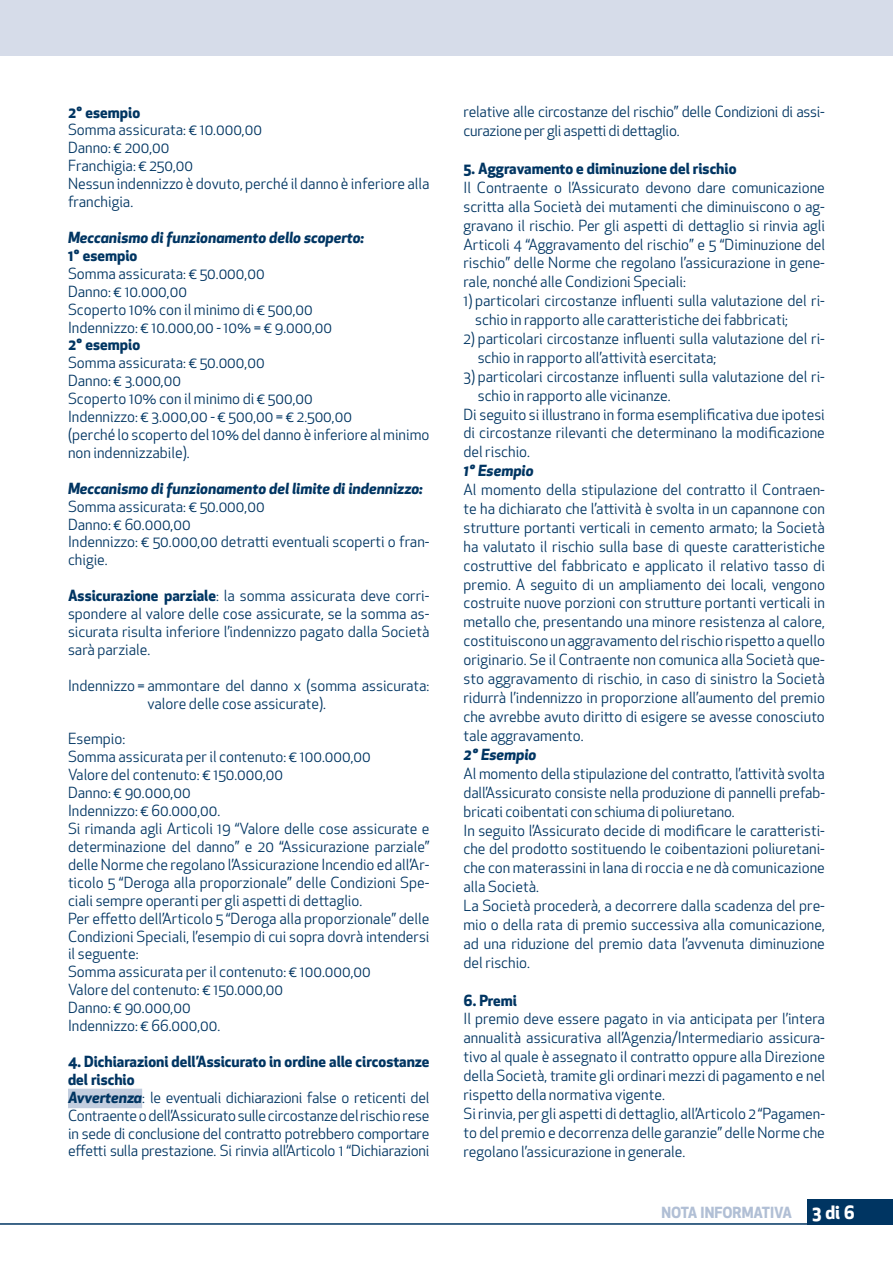
<style>
.page{position:relative;width:893px;height:1263px;background:#fff}
.page>*{position:absolute;margin:0;border:0;box-sizing:border-box;transform-origin:0 0}
.t1{font:700 18px "Apex New";color:#fff}
.t2{font:15px/17.9px "Apex New";color:#003562}
.t3{font:italic 700 15px "Apex New";color:#003562}
.t4{font:700 15px "Apex New";color:#003562}
.t5{font:700 15px "Apex New";color:#b1bfd5}
.s1{font-weight:700}
.s2{font-weight:700;font-style:italic}
</style>
<div class="page">
<div style="left:68px;top:1089px;width:74px;height:19px;background:#c3cedf"></div>
<div style="left:808px;top:1199px;width:85px;height:26px;background:#003562"></div>
<hr style="left:0;top:1223px;width:893px;height:2px;background:#003562">
<div style="left:0;top:0;width:893px;height:55px;background:#d6dce9"></div>
<p class="t4" style="left:68px;top:101px;width:74px">2° esempio</p>
<p class="t2" style="left:68px;top:121px;width:363px">Somma assicurata: € 10.000,00<br>Danno: € 200,00<br>Franchigia: € 250,00<br>Nessun indennizzo è dovuto, perché il danno è inferiore alla franchigia.</p>
<p class="t3" style="left:68px;top:227px;width:298px">Meccanismo di funzionamento dello scoperto:</p>
<p class="t4" style="left:68px;top:244px;width:71px">1° esempio</p>
<p class="t2" style="left:68px;top:264px;width:266px">Somma assicurata: € 50.000,00<br>Danno: € 10.000,00<br>Scoperto 10% con il minimo di € 500,00<br>Indennizzo: € 10.000,00 - 10% = € 9.000,00</p>
<p class="t4" style="left:68px;top:334px;width:74px">2° esempio</p>
<p class="t2" style="left:68px;top:354px;width:363px">Somma assicurata: € 50.000,00<br>Danno: € 3.000,00<br>Scoperto 10% con il minimo di € 500,00<br>Indennizzo: € 3.000,00 - € 500,00 = € 2.500,00<br>(perché lo scoperto del 10% del danno è inferiore al minimo non indennizzabile).</p>
<p class="t3" style="left:68px;top:477px;width:356px">Meccanismo di funzionamento del limite di indennizzo:</p>
<p class="t2" style="left:68px;top:497px;width:363px">Somma assicurata: € 50.000,00<br>Danno: € 60.000,00<br>Indennizzo: € 50.000,00 detratti eventuali scoperti o fran&shy;chigie.</p>
<p class="t2" style="left:68px;top:587px;width:363px;text-align:justify"><span class="s1">Assicurazione parziale</span>: la somma assicurata deve corri&shy;spondere al valore delle cose assicurate, se la somma as&shy;sicurata risulta inferiore l’indennizzo pagato dalla Società sarà parziale.</p>
<p class="t2" style="left:147px;top:676px;width:284px;text-indent:-79px">Indennizzo = ammontare del danno x (somma assicurata: valore delle cose assicurate).</p>
<p class="t2" style="left:68px;top:730px;width:363px">Esempio:<br>Somma assicurata per il contenuto: € 100.000,00<br>Valore del contenuto: € 150.000,00<br>Danno: € 90.000,00<br>Indennizzo: € 60.000,00.<br>Si rimanda agli Articoli 19 “Valore delle cose assicurate e determinazione del danno” e 20 “Assicurazione parziale” delle Norme che regolano l’Assicurazione Incendio ed all’Ar&shy;ticolo 5 “Deroga alla proporzionale” delle Condizioni Spe&shy;ciali sempre operanti per gli aspetti di dettaglio.<br>Per effetto dell’Articolo 5 “Deroga alla proporzionale” delle Condizioni Speciali, l’esempio di cui sopra dovrà intendersi il seguente:<br>Somma assicurata per il contenuto: € 100.000,00<br>Valore del contenuto: € 150.000,00<br>Danno: € 90.000,00<br>Indennizzo: € 66.000,00.</p>
<p class="t2" style="left:68px;top:1052px;width:363px"><span class="s1">4. Dichiarazioni dell’Assicurato in ordine alle circostanze del rischio<br></span><span class="s2">Avvertenza</span>: le eventuali dichiarazioni false o reticenti del Contraente o dell’Assicurato sulle circostanze del rischio rese in sede di conclusione del contratto potrebbero comportare effetti sulla prestazione. Si rinvia all’Articolo 1 “Dichiarazioni</p>
<p class="t2" style="left:463px;top:102px;width:363px;line-height:18.9px">relative alle circostanze del rischio” delle Condizioni di assi&shy;curazione per gli aspetti di dettaglio.</p>
<p class="t4" style="left:463px;top:158px;width:274px">5. Aggravamento e diminuzione del rischio</p>
<p class="t2" style="left:463px;top:178px;width:363px;line-height:18.9px;text-align:justify">Il Contraente o l’Assicurato devono dare comunicazione scritta alla Società dei mutamenti che diminuiscono o ag&shy;gravano il rischio. Per gli aspetti di dettaglio si rinvia agli Articoli 4 “Aggravamento del rischio” e 5 “Diminuzione del rischio” delle Norme che regolano l’assicurazione in gene&shy;rale, nonché alle Condizioni Speciali:</p>
<p class="t2" style="left:475px;top:291px;width:351px;line-height:18.9px;text-indent:-12px">1) particolari circostanze influenti sulla valutazione del ri&shy;schio in rapporto alle caratteristiche dei fabbricati;</p>
<p class="t2" style="left:478px;top:329px;width:349px;line-height:18.9px;text-indent:-14px">2) particolari circostanze influenti sulla valutazione del ri&shy;schio in rapporto all’attività esercitata;</p>
<p class="t2" style="left:463px;top:367px;width:363px">3) particolari circostanze influenti sulla valutazione del ri-</p>
<p class="t2" style="left:478px;top:386px;width:194px">schio in rapporto alle vicinanze.</p>
<p class="t2" style="left:463px;top:405px;width:363px">Di seguito si illustrano in forma esemplificativa due ipotesi</p>
<p class="t2" style="left:463px;top:424px;width:363px">di circostanze rilevanti che determinano la modificazione</p>
<p class="t2" style="left:463px;top:443px;width:68px">del rischio.</p>
<p class="t3" style="left:463px;top:460px;width:72px">1° Esempio</p>
<p class="t2" style="left:463px;top:480px;width:363px;line-height:18.9px;text-align:justify">Al momento della stipulazione del contratto il Contraen&shy;te ha dichiarato che l’attività è svolta in un capannone con strutture portanti verticali in cemento armato; la Società ha valutato il rischio sulla base di queste caratteristiche costruttive del fabbricato e applicato il relativo tasso di premio. A seguito di un ampliamento dei locali, vengono costruite nuove porzioni con strutture portanti verticali in metallo che, presentando una minore resistenza al calore, costituiscono un aggravamento del rischio rispetto a quello originario. Se il Contraente non comunica alla Società que&shy;sto aggravamento di rischio, in caso di sinistro la Società ridurrà l’indennizzo in proporzione all’aumento del premio che avrebbe avuto diritto di esigere se avesse conosciuto tale aggravamento.</p>
<p class="t3" style="left:463px;top:743px;width:74px">2° Esempio</p>
<p class="t2" style="left:463px;top:764px;width:363px;line-height:18.9px">Al momento della stipulazione del contratto, l’attività svolta dall’Assicurato consiste nella produzione di pannelli prefab&shy;bricati coibentati con schiuma di poliuretano.<br>In seguito l’Assicurato decide di modificare le caratteristi&shy;che del prodotto sostituendo le coibentazioni poliuretani&shy;che con materassini in lana di roccia e ne dà comunicazione alla Società.<br>La Società procederà, a decorrere dalla scadenza del pre&shy;mio o della rata di premio successiva alla comunicazione, ad una riduzione del premio data l’avvenuta diminuzione del rischio.</p>
<p class="t4" style="left:463px;top:989px;width:55px">6. Premi</p>
<p class="t2" style="left:463px;top:1009px;width:363px;line-height:18.9px">Il premio deve essere pagato in via anticipata per l’intera annualità assicurativa all’Agenzia/Intermediario assicura&shy;tivo al quale è assegnato il contratto oppure alla Direzione della Società, tramite gli ordinari mezzi di pagamento e nel rispetto della normativa vigente.<br>Si rinvia, per gli aspetti di dettaglio, all’Articolo 2 “Pagamen&shy;to del premio e decorrenza delle garanzie” delle Norme che regolano l’assicurazione in generale.</p>
<p class="t5" style="left:662px;top:1201px;width:132px">NOTA INFORMATIVA</p>
<p class="t1" style="left:812px;top:1199px;width:44px">3 di 6</p>
</div>
